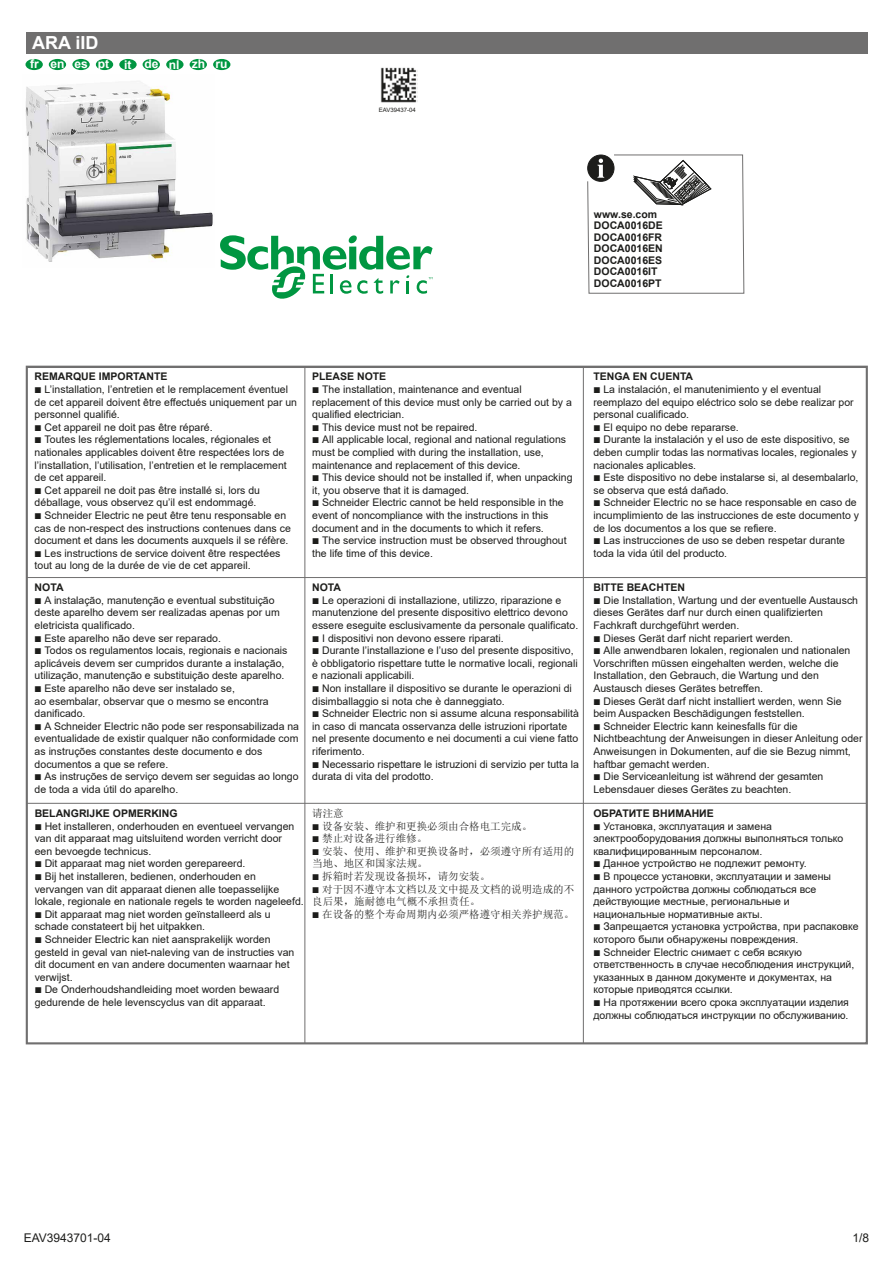
<style>
.page{position:relative;width:893px;height:1263px;background:#fff}
.page>*{position:absolute;margin:0;border:0;box-sizing:border-box;transform-origin:0 0}
.t1{font:700 18px "Arial";color:#fff}
.t2{font:700 12px "Arial";color:#fff}
.t3{font:12px "Arial";color:#1d1d1b}
.t4{font:10.5px/12.6px "Arial";color:#1d1d1b}
.t5{font:10.5px/12.6px "Sim Sun";color:#1d1d1b}
.t6{font:700 10.5px/11.6px "Arial";color:#1d1d1b}
.t7{font:6px "Arial";color:#1d1d1b}
.s1{font-weight:700}
.s2{font-family:"Graph Schneider"}
</style>
<div class="page">
<div style="left:26px;top:59px;width:17px;height:11px;background:#009641;border-radius:50%"></div>
<div style="left:49px;top:59px;width:17px;height:11px;background:#009641;border-radius:50%"></div>
<div style="left:72px;top:59px;width:18px;height:11px;background:#009641;border-radius:50%"></div>
<div style="left:143px;top:59px;width:17px;height:11px;background:#009641;border-radius:50%"></div>
<div style="left:119px;top:59px;width:18px;height:11px;background:#009641;border-radius:50%"></div>
<div style="left:96px;top:59px;width:17px;height:11px;background:#009641;border-radius:50%"></div>
<div style="left:166px;top:59px;width:18px;height:11px;background:#009641;border-radius:50%"></div>
<div style="left:190px;top:59px;width:17px;height:11px;background:#009641;border-radius:50%"></div>
<div style="left:213px;top:59px;width:17px;height:11px;background:#009641;border-radius:50%"></div>
<img style="left:25px;top:81px;width:188px;height:181px">
<div style="left:26px;top:32px;width:842px;height:21px;background:#706f6f"></div>
<svg style="left:587px;top:154px;width:158px;height:140px"></svg>
<svg style="left:220px;top:235px;width:213px;height:64px"></svg>
<hr style="left:304px;top:368px;width:1px;height:675px;background:#706f6f">
<hr style="left:583px;top:366px;width:1px;height:677px;background:#706f6f">
<hr style="left:26px;top:577px;width:840px;height:1px;background:#706f6f">
<hr style="left:26px;top:803px;width:840px;height:1px;background:#706f6f">
<img style="left:380px;top:67px;width:37px;height:36px">
<h1 class="t1" style="left:32px;top:30px;width:68px">ARA iID</h1>
<p class="t2" style="left:30px;top:55px;width:80px">fr en es pt</p>
<p class="t2" style="left:124px;top:56px;width:105px">it de nl zh ru</p>
<p class="t7" style="left:379px;top:105px;width:38px">EAV39437-04</p>
<p class="t6" style="left:594px;top:208px;width:70px">www.se.com<br>DOCA0016DE<br>DOCA0016FR<br>DOCA0016EN<br>DOCA0016ES<br>DOCA0016IT<br>DOCA0016PT</p>
<p class="t4" style="left:35px;top:370px;width:264px"><span class="s1">REMARQUE IMPORTANTE<br></span><span class="s2">b</span> L’installation, l’entretien et le remplacement éventuel de cet appareil doivent être effectués uniquement par un personnel qualifié.<br><span class="s2">b</span> Cet appareil ne doit pas être réparé.<br><span class="s2">b</span> Toutes les réglementations locales, régionales et nationales applicables doivent être respectées lors de l’installation, l’utilisation, l’entretien et le remplacement de cet appareil.<br><span class="s2">b</span> Cet appareil ne doit pas être installé si, lors du déballage, vous observez qu’il est endommagé.<br><span class="s2">b</span> Schneider Electric ne peut être tenu responsable en cas de non-respect des instructions contenues dans ce document et dans les documents auxquels il se réfère. <span class="s2">b</span> Les instructions de service doivent être respectées tout au long de la durée de vie de cet appareil.</p>
<p class="t4" style="left:312px;top:370px;width:262px"><span class="s1">PLEASE NOTE<br></span><span class="s2">b</span> The installation, maintenance and eventual replacement of this device must only be carried out by a qualified electrician.<br><span class="s2">b</span> This device must not be repaired.<br><span class="s2">b</span> All applicable local, regional and national regulations must be complied with during the installation, use, maintenance and replacement of this device.<br><span class="s2">b</span> This device should not be installed if, when unpacking it, you observe that it is damaged.<br><span class="s2">b</span> Schneider Electric cannot be held responsible in the event of noncompliance with the instructions in this document and in the documents to which it refers.<br><span class="s2">b</span> The service instruction must be observed throughout the life time of this device.</p>
<p class="t4" style="left:593px;top:370px;width:267px"><span class="s1">TENGA EN CUENTA<br></span><span class="s2">b</span> La instalación, el manutenimiento y el eventual reemplazo del equipo eléctrico solo se debe realizar por personal cualificado.<br><span class="s2">b</span> El equipo no debe repararse.<br><span class="s2">b</span> Durante la instalación y el uso de este dispositivo, se deben cumplir todas las normativas locales, regionales y nacionales aplicables.<br><span class="s2">b</span> Este dispositivo no debe instalarse si, al desembalarlo, se observa que está dañado.<br><span class="s2">b</span> Schneider Electric no se hace responsable en caso de incumplimiento de las instrucciones de este documento y de los documentos a los que se refiere.<br><span class="s2">b</span> Las instrucciones de uso se deben respetar durante toda la vida útil del producto.</p>
<p class="t4" style="left:35px;top:581px;width:266px"><span class="s1">NOTA<br></span><span class="s2">b</span> A instalação, manutenção e eventual substituição deste aparelho devem ser realizadas apenas por um eletricista qualificado.<br><span class="s2">b</span> Este aparelho não deve ser reparado.<br><span class="s2">b</span> Todos os regulamentos locais, regionais e nacionais aplicáveis devem ser cumpridos durante a instalação, utilização, manutenção e substituição deste aparelho.<br><span class="s2">b</span> Este aparelho não deve ser instalado se,<br>ao esembalar, observar que o mesmo se encontra danificado.<br><span class="s2">b</span> A Schneider Electric não pode ser responsabilizada na eventualidade de existir qualquer não conformidade com as instruções constantes deste documento e dos documentos a que se refere.<br><span class="s2">b</span> As instruções de serviço devem ser seguidas ao longo de toda a vida útil do aparelho.</p>
<p class="t4" style="left:312px;top:581px;width:268px"><span class="s1">NOTA<br></span><span class="s2">b</span> Le operazioni di installazione, utilizzo, riparazione e manutenzione del presente dispositivo elettrico devono essere eseguite esclusivamente da personale qualificato. <span class="s2">b</span> I dispositivi non devono essere riparati.<br><span class="s2">b</span> Durante l’installazione e l’uso del presente dispositivo, è obbligatorio rispettare tutte le normative locali, regionali e nazionali applicabili.<br><span class="s2">b</span> Non installare il dispositivo se durante le operazioni di disimballaggio si nota che è danneggiato.<br><span class="s2">b</span> Schneider Electric non si assume alcuna responsabilità in caso di mancata osservanza delle istruzioni riportate nel presente documento e nei documenti a cui viene fatto riferimento.<br><span class="s2">b</span> Necessario rispettare le istruzioni di servizio per tutta la durata di vita del prodotto.</p>
<p class="t4" style="left:593px;top:581px;width:271px"><span class="s1">BITTE BEACHTEN<br></span><span class="s2">b</span> Die Installation, Wartung und der eventuelle Austausch dieses Gerätes darf nur durch einen qualifizierten Fachkraft durchgeführt werden.<br><span class="s2">b</span> Dieses Gerät darf nicht repariert werden.<br><span class="s2">b</span> Alle anwendbaren lokalen, regionalen und nationalen Vorschriften müssen eingehalten werden, welche die Installation, den Gebrauch, die Wartung und den Austausch dieses Gerätes betreffen.<br><span class="s2">b</span> Dieses Gerät darf nicht installiert werden, wenn Sie beim Auspacken Beschädigungen feststellen.<br><span class="s2">b</span> Schneider Electric kann keinesfalls für die Nichtbeachtung der Anweisungen in dieser Anleitung oder Anweisungen in Dokumenten, auf die sie Bezug nimmt, haftbar gemacht werden.<br><span class="s2">b</span> Die Serviceanleitung ist während der gesamten Lebensdauer dieses Gerätes zu beachten.</p>
<p class="t4" style="left:35px;top:807px;width:271px"><span class="s1">BELANGRIJKE OPMERKING<br></span><span class="s2">b</span> Het installeren, onderhouden en eventueel vervangen van dit apparaat mag uitsluitend worden verricht door<br>een bevoegde technicus.<br><span class="s2">b</span> Dit apparaat mag niet worden gerepareerd.<br><span class="s2">b</span> Bij het installeren, bedienen, onderhouden en vervangen van dit apparaat dienen alle toepasselijke lokale, regionale en nationale regels te worden nageleefd. <span class="s2">b</span> Dit apparaat mag niet worden geïnstalleerd als u schade constateert bij het uitpakken.<br><span class="s2">b</span> Schneider Electric kan niet aansprakelijk worden gesteld in geval van niet-naleving van de instructies van dit document en van andere documenten waarnaar het verwijst.<br><span class="s2">b</span> De Onderhoudshandleiding moet worden bewaard gedurende de hele levenscyclus van dit apparaat.</p>
<p class="t5" style="left:312px;top:807px;width:263px">请注意<br><span class="s2">b</span> 设备安装、维护和更换必须由合格电工完成。<br><span class="s2">b</span> 禁止对设备进行维修。<br><span class="s2">b</span> 安装、使用、维护和更换设备时，必须遵守所有适用的当地、地区和国家法规。<br><span class="s2">b</span> 拆箱时若发现设备损坏，请勿安装。<br><span class="s2">b</span> 对于因不遵守本文档以及文中提及文档的说明造成的不良后果，施耐德电气概不承担责任。<br><span class="s2">b</span> 在设备的整个寿命周期内必须严格遵守相关养护规范。</p>
<p class="t4" style="left:593px;top:807px;width:267px"><span class="s1">ОБРАТИТЕ ВНИМАНИЕ<br></span><span class="s2">b</span> Установка, эксплуатация и замена электрооборудования должны выполняться только квалифицированным персоналом.<br><span class="s2">b</span> Данное устройство не подлежит ремонту.<br><span class="s2">b</span> В процессе установки, эксплуатации и замены данного устройства должны соблюдаться все действующие местные, региональные и национальные нормативные акты.<br><span class="s2">b</span> Запрещается установка устройства, при распаковке которого были обнаружены повреждения.<br><span class="s2">b</span> Schneider Electric снимает с себя всякую ответственность в случае несоблюдения инструкций, указанных в данном документе и документах, на которые приводятся ссылки.<br><span class="s2">b</span> На протяжении всего срока эксплуатации изделия должны соблюдаться инструкции по обслуживанию.</p>
<p class="t3" style="left:24px;top:1229px;width:89px">EAV3943701-04</p>
<p class="t3" style="left:852px;top:1229px;width:18px">1/8</p>
</div>
